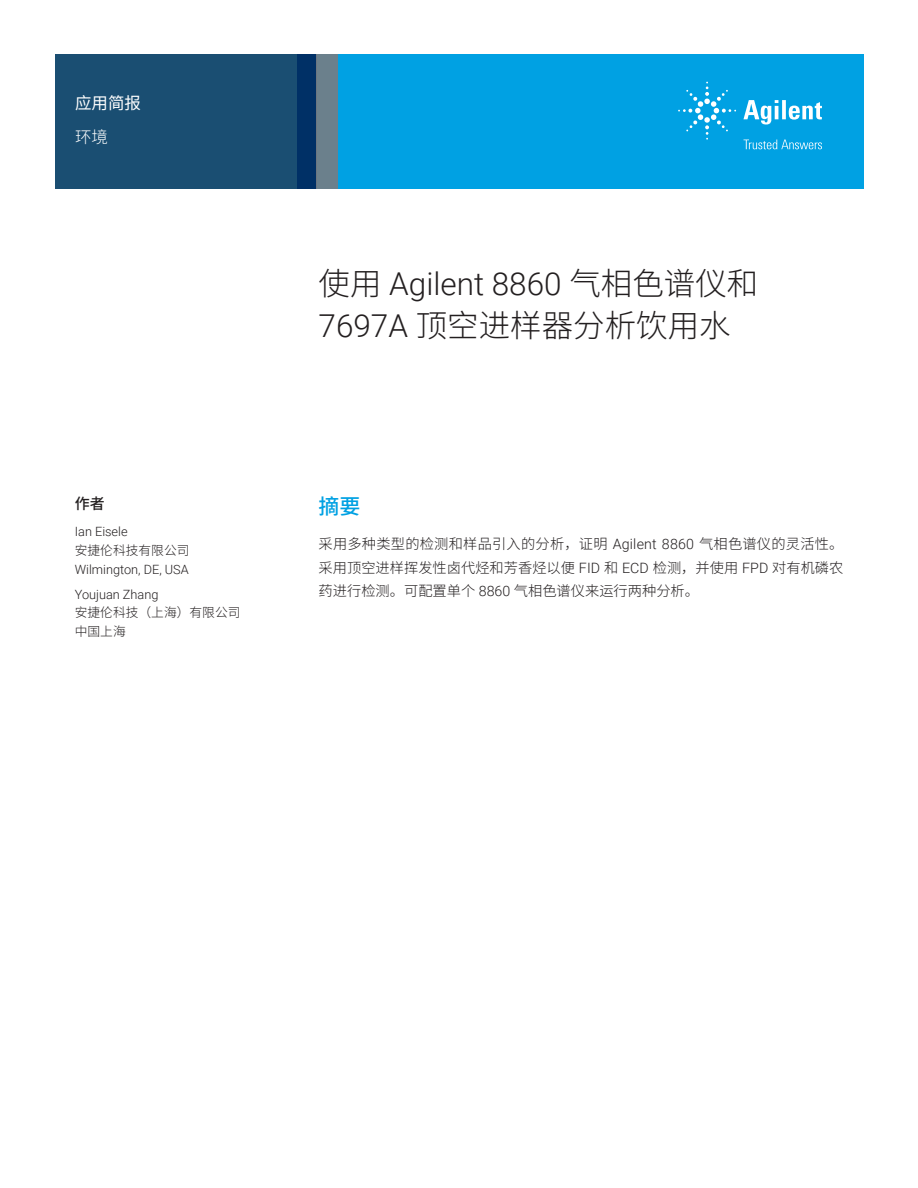
<style>
.page{position:relative;width:918px;height:1188px;background:#fff}
.page>*{position:absolute;margin:0;border:0;box-sizing:border-box;transform-origin:0 0}
.t1{font:300 31.5px "Roboto";color:#231f20}
.t2{font:300 31.5px "Noto Sans CJ Ksc";color:#231f20}
.t3{font:500 21px "Noto Sans CJ Ksc";color:#00a1e3}
.t4{font:16.5px "Noto Sans CJ Ksc";color:#fff}
.t5{font:300 16.5px "Noto Sans CJ Ksc";color:#fff}
.t6{font:500 15px "Noto Sans CJ Ksc";color:#231f20}
.t7{font:300 14.25px/23.2px "Noto Sans CJ Ksc";color:#231f20;text-align:justify}
.t8{font:300 12.75px/24.8px "Roboto";color:#231f20}
.t9{font:300 12.75px/18.8px "Noto Sans CJ Ksc";color:#231f20}
.s1{font-family:"Noto Sans CJ Ksc"}
.s2{font-family:"Roboto"}
</style>
<div class="page">
<div style="left:297px;top:54px;width:567px;height:135px;background:#00a1e3"></div>
<svg style="left:55px;top:54px;width:261px;height:135px;background:#184b71"></svg>
<div style="left:316px;top:54px;width:22px;height:135px;background:#6b808c"></div>
<svg style="left:743px;top:100px;width:79px;height:25px"></svg>
<svg style="left:678px;top:82px;width:58px;height:58px"></svg>
<svg style="left:744px;top:140px;width:78px;height:9px"></svg>
<p class="t4" style="left:75px;top:94px;width:67px">应用简报</p>
<p class="t5" style="left:75px;top:127px;width:34px">环境</p>
<p class="t6" style="left:75px;top:495px;width:31px">作者</p>
<p class="t8" style="left:75px;top:519px;width:54px">Ian Eisele</p>
<p class="t9" style="left:75px;top:541px;width:116px">安捷伦科技有限公司</p>
<p class="t8" style="left:75px;top:556px;width:116px">Wilmington, DE, USA<br>Youjuan Zhang</p>
<p class="t9" style="left:75px;top:604px;width:167px">安捷伦科技（上海）有限公司中国上海</p>
<h1 class="t1" style="left:319px;top:261px;width:441px"><span class="s1">使用</span> Agilent 8860 <span class="s1">气相色谱仪和</span></h1>
<h1 class="t2" style="left:319px;top:307px;width:414px"><span class="s2">7697A</span> 顶空进样器分析饮用水</h1>
<h2 class="t3" style="left:319px;top:494px;width:43px">摘要</h2>
<p class="t7" style="left:319px;top:533px;width:526px">采用多种类型的检测和样品引入的分析，证明 <span class="s2">Agilent 8860</span> 气相色谱仪的灵活性。采用顶空进样挥发性卤代烃和芳香烃以便 <span class="s2">FID</span> 和 <span class="s2">ECD</span> 检测，并使用 <span class="s2">FPD</span> 对有机磷农药进行检测。可配置单个 <span class="s2">8860</span> 气相色谱仪来运行两种分析。</p>
</div>
